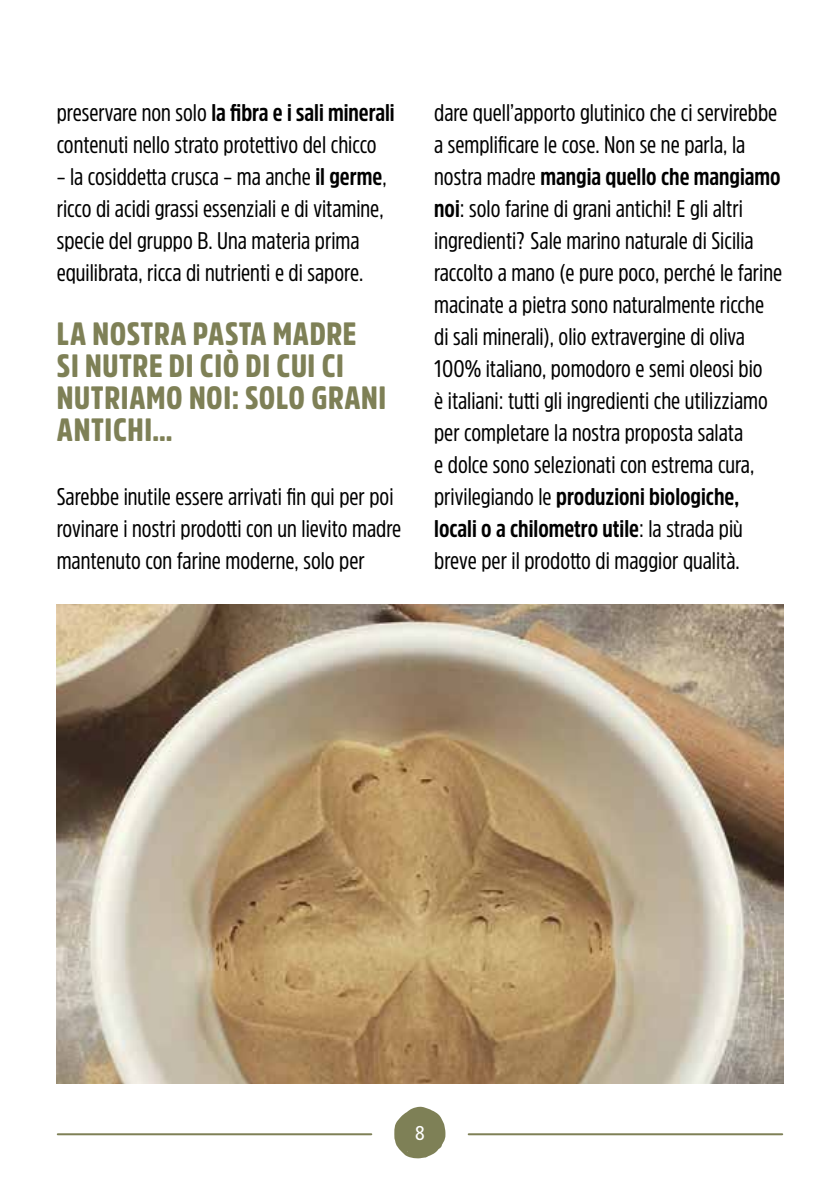
<style>
.page{position:relative;width:840px;height:1191px;background:#fff}
.page>*{position:absolute;margin:0;border:0;box-sizing:border-box;transform-origin:0 0}
.t1{font:900 32px/32px "Amsi Pro Cond";letter-spacing:.02em;color:#7e8056}
.t2{font:24px/32px "Amsi Pro Cond";color:#000}
.t3{font:condensed 20px "Frutiger LT Std";color:#fff}
.s1{font-weight:700}
</style>
<div class="page">
<hr style="left:58px;top:1133px;width:313px;height:2px;background:#7e8056">
<hr style="left:468px;top:1133px;width:313px;height:2px;background:#7e8056">
<svg style="left:394px;top:1106px;width:51px;height:52px"></svg>
<img style="left:57px;top:605px;width:725px;height:478px">
<p class="t2" style="left:57px;top:96px;width:339px">preservare non solo <span class="s1">la fibra e i sali minerali </span>contenuti nello strato protettivo del chicco</p>
<p class="t2" style="left:57px;top:160px;width:331px">– la cosiddetta crusca – ma anche <span class="s1">il germe</span>, ricco di acidi grassi essenziali e di vitamine, specie del gruppo B. Una materia prima equilibrata, ricca di nutrienti e di sapore.</p>
<h1 class="t1" style="left:57px;top:317px;width:331px">LA NOSTRA PASTA MADRE<br>SI NUTRE DI CIÒ DI CUI CI<br>NUTRIAMO NOI: SOLO GRANI<br>ANTICHI...</h1>
<p class="t2" style="left:57px;top:480px;width:346px">Sarebbe inutile essere arrivati fin qui per poi rovinare i nostri prodotti con un lievito madre mantenuto con farine moderne, solo per</p>
<p class="t2" style="left:434px;top:96px;width:349px">dare quell’apporto glutinico che ci servirebbe a semplificare le cose. Non se ne parla, la nostra madre <span class="s1">mangia quello che mangiamo noi</span>: solo farine di grani antichi! E gli altri ingredienti? Sale marino naturale di Sicilia raccolto a mano (e pure poco, perché le farine macinate a pietra sono naturalmente ricche di sali minerali), olio extravergine di oliva 100% italiano, pomodoro e semi oleosi bio<br>è italiani: tutti gli ingredienti che utilizziamo per completare la nostra proposta salata<br>e dolce sono selezionati con estrema cura, privilegiando le <span class="s1">produzioni biologiche, locali o a chilometro utile</span>: la strada più breve per il prodotto di maggior qualità.</p>
<p class="t3" style="left:415px;top:1121px;width:11px">8</p>
</div>
